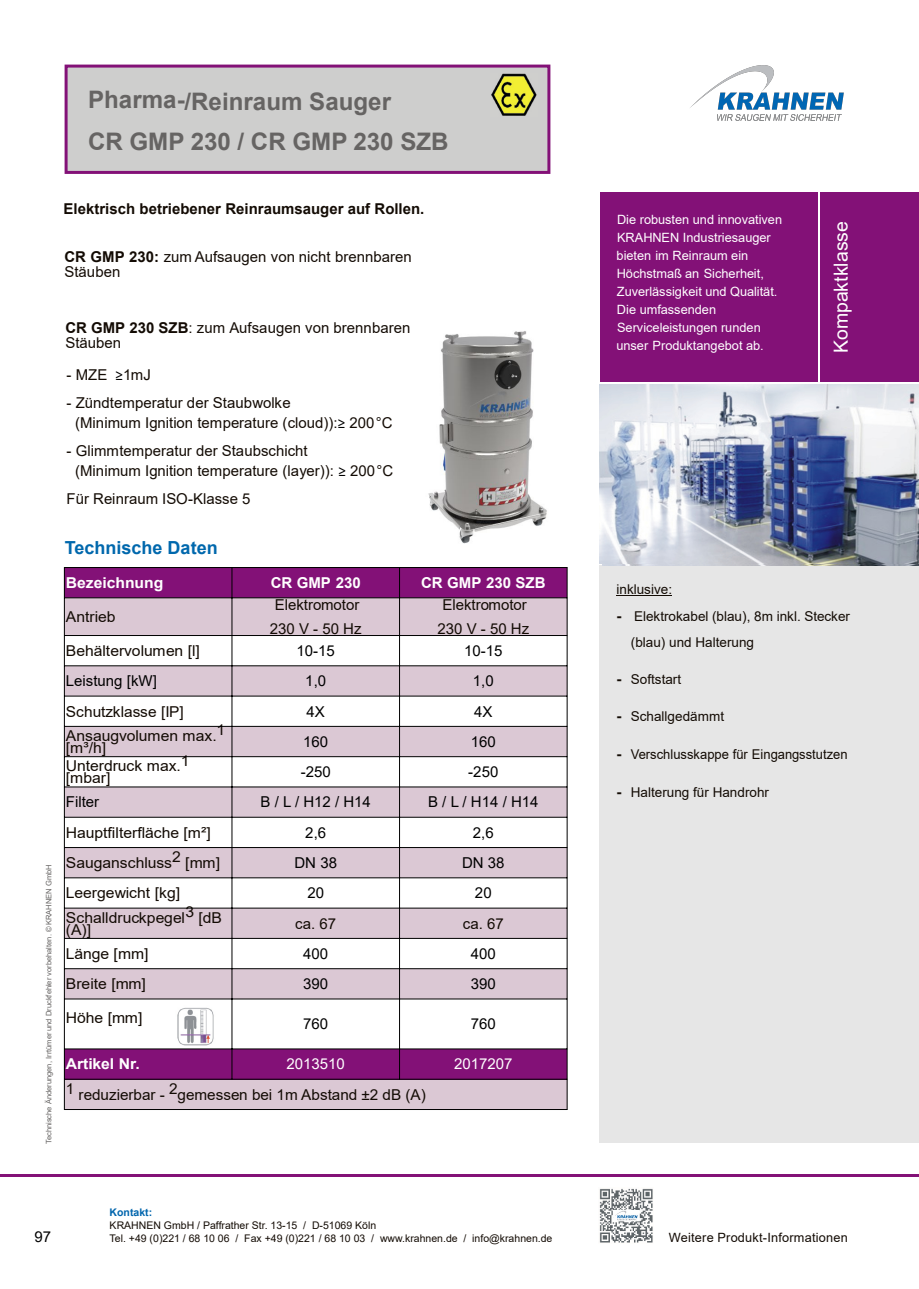
<style>
.page{position:relative;width:919px;height:1289px;background:#fff}
.page>*{position:absolute;margin:0;border:0;box-sizing:border-box;transform-origin:0 0}
.t1{font:700 24.15px/39.9px "Arial";color:#666463}
.t2{font:19.5px "Arial";color:#fff}
.t3{font:700 18px "Arial";color:#0068ad}
.t4{font:15px/15px "Arial";color:#130b04}
.t5{font:15px/12px "Arial";color:#130b04;scale:1.05 1}
.t6{font:15px "Arial";color:#000}
.t7{font:700 15px "Arial";color:#130b04}
.t8{font:700 15px "Arial";color:#fff;scale:1.05 1}
.t9{font:700 15px "Arial";color:#fff}
.t10{font:15px "Arial";color:#fff}
.t11{font:13.5px/25.7px "Arial";color:#130b04}
.t12{font:13.5px "Arial";color:#130b04;scale:.96 1}
.t13{font:12.75px/18px "Arial";color:#fff}
.t14{font:12.75px "Arial";letter-spacing:.015em;color:#130b04}
.t15{font:10.5px "Arial";color:#130b04}
.t16{font:700 10.5px "Arial";color:#0065ad}
.t17{font:7.5px "Arial";letter-spacing:-.01em;color:#666463}
.s1{font-weight:700}
.s2{font-family:"Calibri";color:#000}
.s3{font-weight:700;font-size:15px}
</style>
<div class="page">
<div style="left:599px;top:565px;width:320px;height:577px;background:#e6e6e6"></div>
<div style="left:820px;top:192px;width:98px;height:189px;background:#831177"></div>
<div style="left:599px;top:192px;width:218px;height:189px;background:#831177"></div>
<div style="left:65px;top:65px;width:485px;height:109px;background:#cececd;border:3px solid #831177"></div>
<img style="left:491px;top:74px;width:46px;height:42px">
<hr style="left:616px;top:595px;width:56px;height:1px;background:#130b04">
<img style="left:690px;top:66px;width:153px;height:54px">
<img style="left:599px;top:1188px;width:54px;height:55px">
<img style="left:613px;top:1210px;width:25px;height:10px">
<img style="left:599px;top:384px;width:319px;height:179px">
<hr style="left:0;top:1174px;width:919px;height:3px;background:#831177">
<img style="left:428px;top:331px;width:119px;height:213px">
<div style="left:64px;top:567px;width:503px;height:31px;background:#831177"></div>
<div style="left:65px;top:598px;width:501px;height:511px;background:#dbc8d4"></div>
<svg style="left:65px;top:636px;width:501px;height:412px"></svg>
<div style="left:64px;top:1048px;width:503px;height:31px;background:#831177"></div>
<hr style="left:64px;top:567px;width:1px;height:542px;background:#000">
<hr style="left:566px;top:567px;width:1px;height:542px;background:#000">
<hr style="left:231px;top:567px;width:1px;height:512px;background:#000">
<hr style="left:399px;top:567px;width:1px;height:512px;background:#000">
<hr style="left:64px;top:567px;width:503px;height:1px;background:#000">
<hr style="left:64px;top:597px;width:503px;height:1px;background:#000">
<hr style="left:64px;top:635px;width:503px;height:1px;background:#000">
<hr style="left:64px;top:665px;width:503px;height:1px;background:#000">
<hr style="left:64px;top:695px;width:503px;height:1px;background:#000">
<hr style="left:64px;top:726px;width:503px;height:1px;background:#000">
<hr style="left:64px;top:756px;width:503px;height:1px;background:#000">
<hr style="left:64px;top:786px;width:503px;height:1px;background:#000">
<hr style="left:64px;top:817px;width:503px;height:1px;background:#000">
<hr style="left:64px;top:847px;width:503px;height:1px;background:#000">
<hr style="left:64px;top:877px;width:503px;height:1px;background:#000">
<hr style="left:64px;top:907px;width:503px;height:1px;background:#000">
<hr style="left:64px;top:938px;width:503px;height:1px;background:#000">
<hr style="left:64px;top:968px;width:503px;height:1px;background:#000">
<hr style="left:64px;top:998px;width:503px;height:1px;background:#000">
<hr style="left:64px;top:1048px;width:503px;height:1px;background:#000">
<hr style="left:64px;top:1078px;width:503px;height:1px;background:#000">
<hr style="left:64px;top:1109px;width:503px;height:1px;background:#000">
<img style="left:175px;top:1005px;width:42px;height:42px">
<h1 class="t1" style="left:88px;top:84px;width:362px">Pharma-/Reinraum Sauger<br>CR GMP 230 / CR GMP 230 SZB</h1>
<p class="t7" style="left:64px;top:203px;width:362px">Elektrisch betriebener Reinraumsauger auf Rollen.</p>
<p class="t4" style="left:64px;top:251px;width:349px"><span class="s1">CR GMP 230:</span> zum Aufsaugen von nicht brennbaren<br>Stäuben</p>
<p class="t4" style="left:65px;top:322px;width:346px"><span class="s1">CR GMP 230 SZB</span>: zum Aufsaugen von brennbaren<br>Stäuben</p>
<p class="t4" style="left:67px;top:368px;width:86px">- MZE <span class="s2">≥</span>1mJ</p>
<p class="t4" style="left:75px;top:394px;width:319px;line-height:19.5px;text-indent:-9px">- Zündtemperatur der Staubwolke<br>(Minimum Ignition temperature (cloud)):<span class="s2">≥</span> 200°C</p>
<p class="t4" style="left:75px;top:442px;width:319px;line-height:19.5px;text-indent:-9px">- Glimmtemperatur der Staubschicht<br>(Minimum Ignition temperature (layer)): <span class="s2">≥</span> 200°C</p>
<p class="t4" style="left:67px;top:492px;width:185px">Für Reinraum ISO-Klasse 5</p>
<p class="t17" style="left:46px;top:1144px;width:281px;rotate:-90deg">Technische Änderungen, Irrtümer und Druckfehler vorbehalten. © KRAHNEN GmbH</p>
<p class="t3" style="left:65px;top:540px;width:154px">Technische Daten</p>
<p class="t8" style="left:66px;top:577px;width:94px">Bezeichnung</p>
<p class="t9" style="left:271px;top:577px;width:91px">CR GMP 230</p>
<p class="t9" style="left:421px;top:577px;width:126px">CR GMP 230 SZB</p>
<p class="t5" style="left:66px;top:612px;width:49px">Antrieb</p>
<p class="t4" style="left:270px;top:594px;width:93px;line-height:23.9px;text-align:center">Elektromotor<br>230 V - 50 Hz</p>
<p class="t4" style="left:437px;top:594px;width:93px;line-height:23.9px;text-align:center">Elektromotor<br>230 V - 50 Hz</p>
<p class="t5" style="left:66px;top:646px;width:129px">Behältervolumen [l]</p>
<p class="t6" style="left:296px;top:645px;width:40px">10-15</p>
<p class="t6" style="left:464px;top:645px;width:40px">10-15</p>
<p class="t6" style="left:66px;top:675px;width:93px">Leistung [kW]</p>
<p class="t6" style="left:305px;top:675px;width:22px">1,0</p>
<p class="t6" style="left:473px;top:675px;width:22px">1,0</p>
<p class="t4" style="left:66px;top:705px;width:119px">Schutzklasse [IP]</p>
<p class="t6" style="left:306px;top:705px;width:20px">4X</p>
<p class="t6" style="left:474px;top:705px;width:20px">4X</p>
<p class="t5" style="left:66px;top:731px;width:153px">Ansaugvolumen max.1 [m³/h]</p>
<p class="t6" style="left:303px;top:736px;width:27px">160</p>
<p class="t6" style="left:471px;top:736px;width:27px">160</p>
<p class="t5" style="left:66px;top:761px;width:119px">Unterdruck max.1 [mbar]</p>
<p class="t6" style="left:301px;top:766px;width:32px">-250</p>
<p class="t6" style="left:468px;top:766px;width:32px">-250</p>
<p class="t6" style="left:66px;top:796px;width:35px">Filter</p>
<p class="t6" style="left:260px;top:796px;width:112px">B/L/H12/H14</p>
<p class="t6" style="left:428px;top:796px;width:112px">B/L/H14/H14</p>
<p class="t5" style="left:66px;top:828px;width:139px">Hauptfilterfläche [m²]</p>
<p class="t6" style="left:305px;top:826px;width:22px">2,6</p>
<p class="t6" style="left:473px;top:826px;width:22px">2,6</p>
<p class="t5" style="left:66px;top:858px;width:148px">Sauganschluss2 [mm]</p>
<p class="t6" style="left:294px;top:857px;width:44px">DN 38</p>
<p class="t6" style="left:462px;top:857px;width:44px">DN 38</p>
<p class="t5" style="left:66px;top:888px;width:110px">Leergewicht [kg]</p>
<p class="t6" style="left:307px;top:887px;width:18px">20</p>
<p class="t6" style="left:475px;top:887px;width:18px">20</p>
<p class="t5" style="left:66px;top:912px;width:150px">Schalldruckpegel3 [dB (A)]</p>
<p class="t4" style="left:295px;top:917px;width:42px">ca. 67</p>
<p class="t4" style="left:463px;top:917px;width:42px">ca. 67</p>
<p class="t5" style="left:66px;top:949px;width:80px">Länge [mm]</p>
<p class="t6" style="left:303px;top:948px;width:27px">400</p>
<p class="t6" style="left:471px;top:948px;width:27px">400</p>
<p class="t5" style="left:66px;top:979px;width:78px">Breite [mm]</p>
<p class="t6" style="left:303px;top:978px;width:27px">390</p>
<p class="t6" style="left:471px;top:978px;width:27px">390</p>
<p class="t5" style="left:66px;top:1013px;width:74px">Höhe [mm]</p>
<p class="t6" style="left:303px;top:1018px;width:27px">760</p>
<p class="t6" style="left:471px;top:1018px;width:27px">760</p>
<p class="t8" style="left:66px;top:1058px;width:72px">Artikel Nr.</p>
<p class="t10" style="left:286px;top:1058px;width:60px">2013510</p>
<p class="t10" style="left:454px;top:1058px;width:60px">2017207</p>
<p class="t4" style="left:66px;top:1088px;width:361px">1 reduzierbar - 2gemessen bei 1m Abstand ±2 dB (A)</p>
<p class="t16" style="left:110px;top:1208px;width:44px">Kontakt:</p>
<p class="t15" style="left:110px;top:1221px;width:268px">KRAHNEN GmbH / Paffrather Str. 13-15 / D-51069 Köln</p>
<p class="t13" style="left:616px;top:212px;width:167px">Die robusten und innovativen<br>KRAHNEN Industriesauger bieten im Reinraum ein<br>Höchstmaß an Sicherheit,<br>Zuverlässigkeit und Qualität.<br>Die umfassenden<br>Serviceleistungen runden unser Produktangebot ab.</p>
<h2 class="t2" style="left:833px;top:353px;width:134px;rotate:-90deg">Kompaktklasse</h2>
<p class="t11" style="left:616px;top:577px;width:57px">inklusive:</p>
<p class="t11" style="left:631px;top:604px;width:221px;text-indent:-14px"><span class="s3">-</span> Elektrokabel (blau), 8m inkl. Stecker (blau) und Halterung</p>
<p class="t11" style="left:616px;top:667px;width:66px"><span class="s3">-</span> Softstart</p>
<p class="t11" style="left:616px;top:705px;width:109px"><span class="s3">-</span> Schallgedämmt</p>
<p class="t12" style="left:616px;top:749px;width:242px"><span class="s3">-</span> Verschlusskappe für Eingangsstutzen</p>
<p class="t11" style="left:616px;top:780px;width:154px"><span class="s3">-</span> Halterung für Handrohr</p>
<p class="t6" style="left:34px;top:1231px;width:18px">97</p>
<p class="t15" style="left:110px;top:1234px;width:444px">Tel. +49 (0)221 / 68 10 06 / Fax +49 (0)221 / 68 10 03 / www.krahnen.de / info@krahnen.de</p>
<p class="t14" style="left:668px;top:1232px;width:180px">Weitere Produkt-Informationen</p>
</div>
